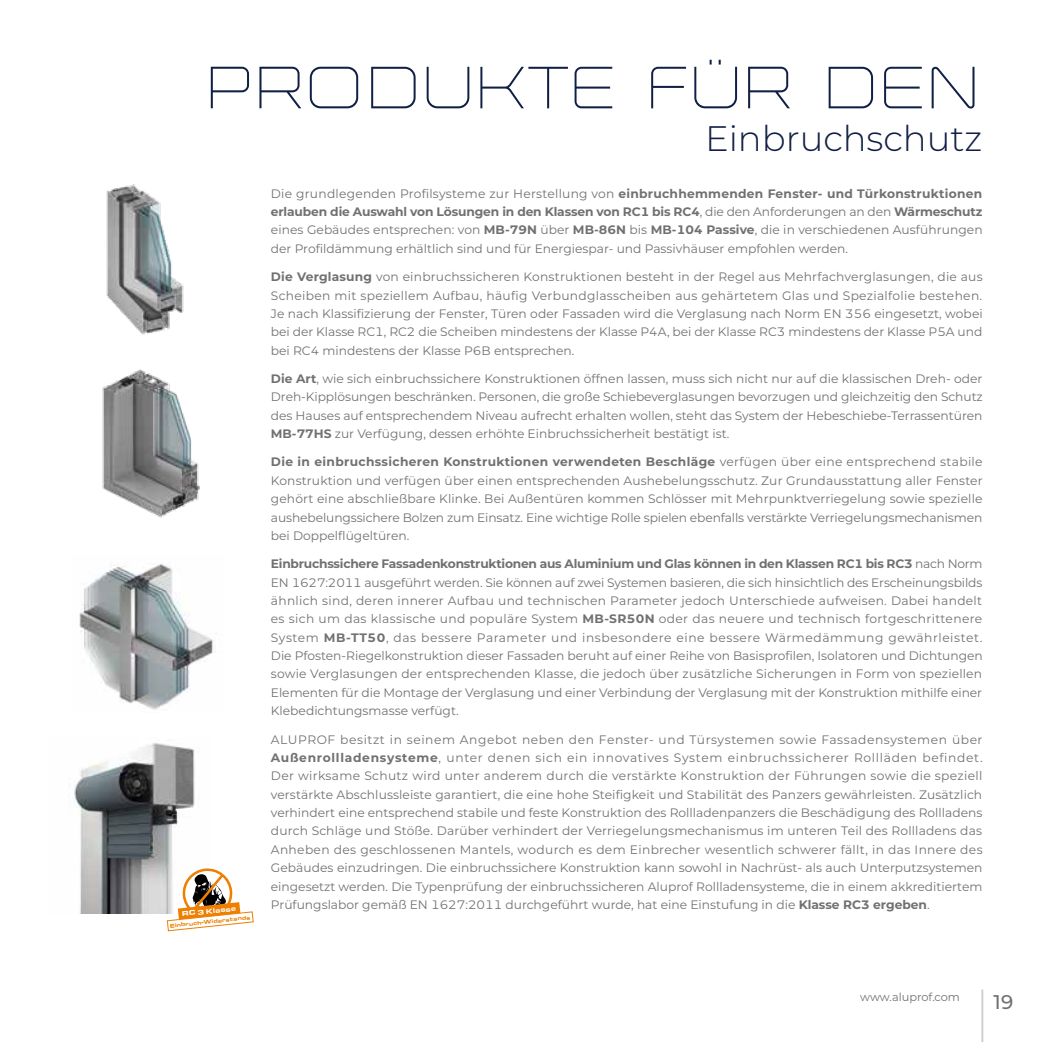
<style>
.page{position:relative;width:1042px;height:1042px;background:#fff}
.page>*{position:absolute;margin:0;border:0;box-sizing:border-box;transform-origin:0 0}
.t1{font:300 56.7px "Ronduit Capitals";color:#101f44}
.t2{font:300 35.35px "Aluprof Sans";color:#101f44}
.t3{font:500 19.78px "Aluprof Sans";color:#707172}
.t4{font:12.25px/18.4px "Aluprof Sans";color:#707172;text-align:justify}
.t5{font:11.38px "Aluprof Sans";color:#707172}
.t6{font:900 7px "Eurostile Ext";color:#fff}
.t7{font:900 5.6px "Eurostile Ext";color:#ee7f00}
.s1{font-weight:700}
</style>
<div class="page">
<hr style="left:981px;top:989px;width:2px;height:53px;background:#d0d1d2">
<img style="left:74px;top:743px;width:121px;height:171px">
<img style="left:79px;top:564px;width:138px;height:146px">
<img style="left:102px;top:369px;width:98px;height:149px">
<svg style="left:167px;top:867px;width:87px;height:64px"></svg>
<img style="left:106px;top:184px;width:78px;height:151px">
<h1 class="t1" style="left:206px;top:53px;width:778px">PRODUKTE FÜR DEN</h1>
<h2 class="t2" style="left:705px;top:114px;width:279px">Einbruchschutz</h2>
<p class="t4" style="left:271px;top:184px;width:713px">Die grundlegenden Profilsysteme zur Herstellung von <span class="s1">einbruchhemmenden Fenster- und Türkonstruktionen erlauben die Auswahl von Lösungen in den Klassen von RC1 bis RC4</span>, die den Anforderungen an den <span class="s1">Wärmeschutz </span>eines Gebäudes entsprechen: von <span class="s1">MB-79N</span> über <span class="s1">MB-86N</span> bis <span class="s1">MB-104 Passive</span>, die in verschiedenen Ausführungen der Profildämmung erhältlich sind und für Energiespar- und Passivhäuser empfohlen werden.</p>
<p class="t4" style="left:271px;top:267px;width:713px"><span class="s1">Die Verglasung</span> von einbruchssicheren Konstruktionen besteht in der Regel aus Mehrfachverglasungen, die aus Scheiben mit speziellem Aufbau, häufig Verbundglasscheiben aus gehärtetem Glas und Spezialfolie bestehen.<br>Je nach Klassifizierung der Fenster, Türen oder Fassaden wird die Verglasung nach Norm EN 356 eingesetzt, wobei bei der Klasse RC1, RC2 die Scheiben mindestens der Klasse P4A, bei der Klasse RC3 mindestens der Klasse P5A und bei RC4 mindestens der Klasse P6B entsprechen.</p>
<p class="t4" style="left:271px;top:369px;width:713px"><span class="s1">Die Art</span>, wie sich einbruchssichere Konstruktionen öffnen lassen, muss sich nicht nur auf die klassischen Dreh- oder Dreh-Kipplösungen beschränken. Personen, die große Schiebeverglasungen bevorzugen und gleichzeitig den Schutz des Hauses auf entsprechendem Niveau aufrecht erhalten wollen, steht das System der Hebeschiebe-Terrassentüren <span class="s1">MB-77HS</span> zur Verfügung, dessen erhöhte Einbruchssicherheit bestätigt ist.</p>
<p class="t4" style="left:271px;top:452px;width:713px"><span class="s1">Die in einbruchssicheren Konstruktionen verwendeten Beschläge</span> verfügen über eine entsprechend stabile Konstruktion und verfügen über einen entsprechenden Aushebelungsschutz. Zur Grundausstattung aller Fenster gehört eine abschließbare Klinke. Bei Außentüren kommen Schlösser mit Mehrpunktverriegelung sowie spezielle aushebelungssichere Bolzen zum Einsatz. Eine wichtige Rolle spielen ebenfalls verstärkte Verriegelungsmechanismen bei Doppelflügeltüren.</p>
<p class="t4" style="left:271px;top:554px;width:713px"><span class="s1">Einbruchssichere Fassadenkonstruktionen aus Aluminium und Glas können in den Klassen RC1 bis RC3</span> nach Norm EN 1627:2011 ausgeführt werden. Sie können auf zwei Systemen basieren, die sich hinsichtlich des Erscheinungsbilds ähnlich sind, deren innerer Aufbau und technischen Parameter jedoch Unterschiede aufweisen. Dabei handelt es sich um das klassische und populäre System <span class="s1">MB-SR50N</span> oder das neuere und technisch fortgeschrittenere System <span class="s1">MB-TT50</span>, das bessere Parameter und insbesondere eine bessere Wärmedämmung gewährleistet.<br>Die Pfosten-Riegelkonstruktion dieser Fassaden beruht auf einer Reihe von Basisprofilen, Isolatoren und Dichtungen sowie Verglasungen der entsprechenden Klasse, die jedoch über zusätzliche Sicherungen in Form von speziellen Elementen für die Montage der Verglasung und einer Verbindung der Verglasung mit der Konstruktion mithilfe einer Klebedichtungsmasse verfügt.</p>
<p class="t4" style="left:271px;top:730px;width:713px">ALUPROF besitzt in seinem Angebot neben den Fenster- und Türsystemen sowie Fassadensystemen über <span class="s1">Außenrollladensysteme</span>, unter denen sich ein innovatives System einbruchssicherer Rollläden befindet.<br>Der wirksame Schutz wird unter anderem durch die verstärkte Konstruktion der Führungen sowie die speziell verstärkte Abschlussleiste garantiert, die eine hohe Steifigkeit und Stabilität des Panzers gewährleisten. Zusätzlich verhindert eine entsprechend stabile und feste Konstruktion des Rollladenpanzers die Beschädigung des Rollladens durch Schläge und Stöße. Darüber verhindert der Verriegelungsmechanismus im unteren Teil des Rollladens das Anheben des geschlossenen Mantels, wodurch es dem Einbrecher wesentlich schwerer fällt, in das Innere des Gebäudes einzudringen. Die einbruchssichere Konstruktion kann sowohl in Nachrüst- als auch Unterputzsystemen eingesetzt werden. Die Typenprüfung der einbruchssicheren Aluprof Rollladensysteme, die in einem akkreditiertem Prüfungslabor gemäß EN 1627:2011 durchgeführt wurde, hat eine Einstufung in die <span class="s1">Klasse RC3 ergeben</span>.</p>
<p class="t7" style="left:169px;top:921px;width:83px;rotate:-6deg">Einbruch-Widerstands</p>
<p class="t6" style="left:181px;top:908px;width:56px;rotate:-6deg">RC 3 Klasse</p>
<p class="t5" style="left:860px;top:988px;width:101px">www.aluprof.com</p>
<h3 class="t3" style="left:993px;top:988px;width:21px">19</h3>
</div>
